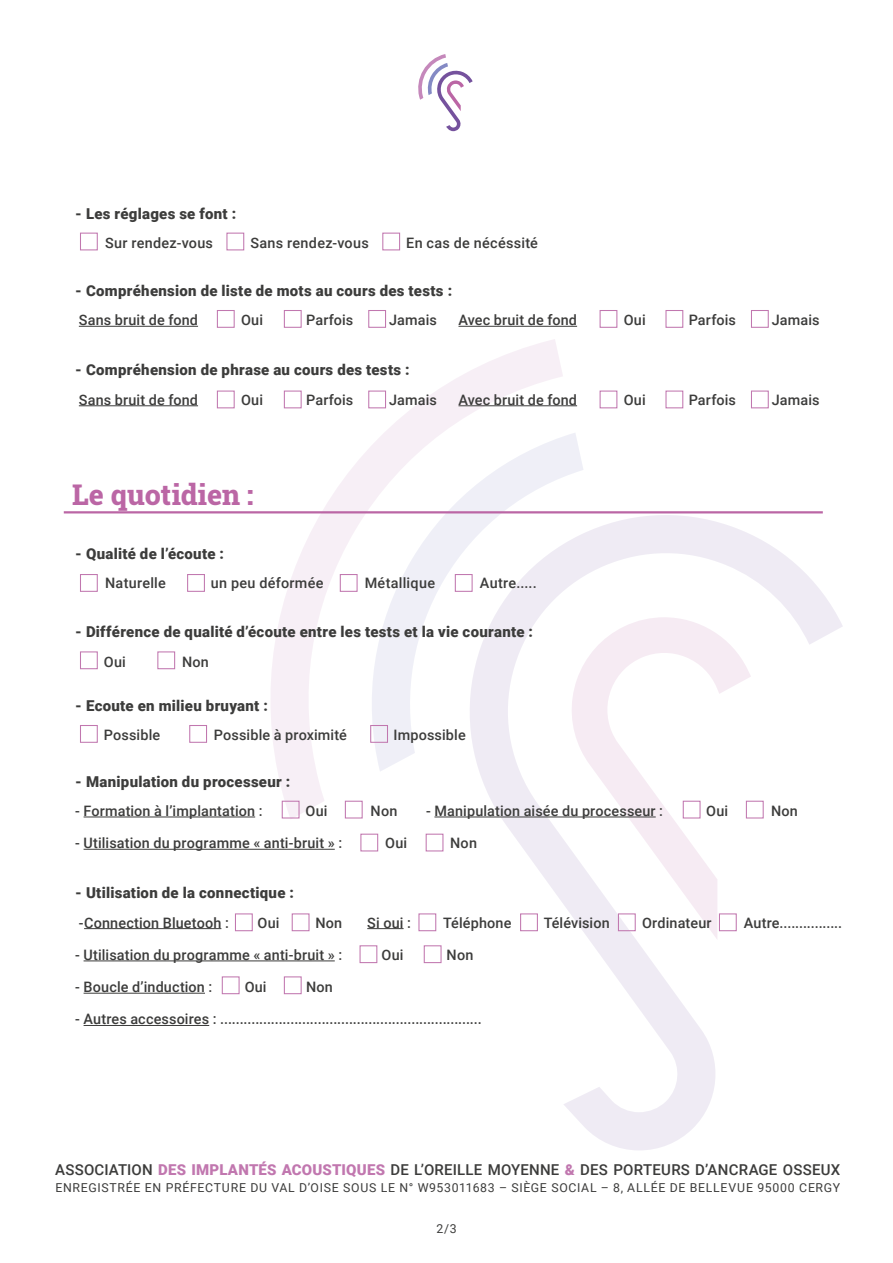
<style>
.page{position:relative;width:893px;height:1263px;background:#fff}
.page>*{position:absolute;margin:0;border:0;box-sizing:border-box;transform-origin:0 0}
.t1{font:800 28.5px "Roboto Slab";color:#bb66a5}
.t2{font:900 15px "Roboto";letter-spacing:.02em;color:#3c3c3b}
.t3{font:500 15px "Roboto";letter-spacing:.015em;color:#3c3c3b}
.t4{font:500 14.4px "Roboto";letter-spacing:.01em;color:#3c3c3b}
.t5{font:12.3px "Roboto";letter-spacing:.055em;color:#3c3c3b}
.s1{font-weight:900;color:#c177af}
</style>
<div class="page">
<svg style="left:502px;top:513px;width:341px;height:637px"></svg>
<svg style="left:563px;top:433px;width:20px;height:339px"></svg>
<svg style="left:245px;top:339px;width:318px;height:480px"></svg>
<hr style="left:79px;top:326px;width:119px;height:1px;background:#3c3c3b">
<hr style="left:458px;top:326px;width:119px;height:1px;background:#3c3c3b">
<hr style="left:79px;top:405px;width:119px;height:1px;background:#3c3c3b">
<hr style="left:458px;top:405px;width:119px;height:1px;background:#3c3c3b">
<hr style="left:64px;top:511px;width:759px;height:2px;background:#bb66a5">
<div style="left:80px;top:233px;width:18px;height:17px;border:1px solid #c177af"></div>
<div style="left:80px;top:651px;width:18px;height:18px;border:1px solid #c177af"></div>
<div style="left:80px;top:725px;width:18px;height:18px;border:1px solid #c177af"></div>
<div style="left:382px;top:233px;width:18px;height:17px;border:1px solid #c177af"></div>
<div style="left:226px;top:233px;width:18px;height:17px;border:1px solid #c177af"></div>
<div style="left:80px;top:574px;width:18px;height:18px;border:1px solid #c177af"></div>
<div style="left:340px;top:574px;width:18px;height:18px;border:1px solid #c177af"></div>
<div style="left:455px;top:574px;width:18px;height:18px;border:1px solid #c177af"></div>
<div style="left:187px;top:574px;width:18px;height:18px;border:1px solid #c177af"></div>
<div style="left:217px;top:310px;width:18px;height:18px;border:1px solid #c177af"></div>
<div style="left:600px;top:310px;width:17px;height:18px;border:1px solid #c177af"></div>
<div style="left:157px;top:651px;width:18px;height:18px;border:1px solid #c177af"></div>
<div style="left:189px;top:725px;width:18px;height:18px;border:1px solid #c177af"></div>
<div style="left:370px;top:725px;width:18px;height:18px;border:1px solid #c177af"></div>
<div style="left:284px;top:310px;width:18px;height:18px;border:1px solid #c177af"></div>
<div style="left:665px;top:310px;width:18px;height:18px;border:1px solid #c177af"></div>
<div style="left:368px;top:310px;width:18px;height:18px;border:1px solid #c177af"></div>
<div style="left:751px;top:310px;width:18px;height:18px;border:1px solid #c177af"></div>
<div style="left:217px;top:391px;width:18px;height:17px;border:1px solid #c177af"></div>
<div style="left:600px;top:391px;width:17px;height:17px;border:1px solid #c177af"></div>
<div style="left:284px;top:391px;width:18px;height:17px;border:1px solid #c177af"></div>
<div style="left:665px;top:391px;width:18px;height:17px;border:1px solid #c177af"></div>
<div style="left:368px;top:391px;width:18px;height:17px;border:1px solid #c177af"></div>
<div style="left:751px;top:391px;width:18px;height:17px;border:1px solid #c177af"></div>
<svg style="left:418px;top:54px;width:55px;height:77px"></svg>
<hr style="left:84px;top:817px;width:171px;height:1px;background:#3c3c3b">
<hr style="left:434px;top:817px;width:222px;height:1px;background:#3c3c3b">
<hr style="left:84px;top:849px;width:251px;height:1px;background:#3c3c3b">
<hr style="left:84px;top:928px;width:137px;height:1px;background:#3c3c3b">
<hr style="left:367px;top:928px;width:37px;height:1px;background:#3c3c3b">
<hr style="left:84px;top:960px;width:251px;height:1px;background:#3c3c3b">
<hr style="left:84px;top:993px;width:121px;height:1px;background:#3c3c3b">
<hr style="left:84px;top:1025px;width:125px;height:1px;background:#3c3c3b">
<div style="left:282px;top:801px;width:18px;height:17px;border:1px solid #c177af"></div>
<div style="left:235px;top:913px;width:18px;height:18px;border:1px solid #c177af"></div>
<div style="left:418px;top:913px;width:18px;height:18px;border:1px solid #c177af"></div>
<div style="left:520px;top:913px;width:18px;height:18px;border:1px solid #c177af"></div>
<div style="left:618px;top:913px;width:18px;height:18px;border:1px solid #c177af"></div>
<div style="left:719px;top:913px;width:18px;height:18px;border:1px solid #c177af"></div>
<div style="left:360px;top:834px;width:18px;height:17px;border:1px solid #c177af"></div>
<div style="left:360px;top:945px;width:17px;height:18px;border:1px solid #c177af"></div>
<div style="left:683px;top:801px;width:18px;height:17px;border:1px solid #c177af"></div>
<div style="left:345px;top:801px;width:18px;height:17px;border:1px solid #c177af"></div>
<div style="left:292px;top:913px;width:18px;height:18px;border:1px solid #c177af"></div>
<div style="left:426px;top:834px;width:17px;height:17px;border:1px solid #c177af"></div>
<div style="left:424px;top:945px;width:18px;height:18px;border:1px solid #c177af"></div>
<div style="left:746px;top:801px;width:18px;height:17px;border:1px solid #c177af"></div>
<div style="left:222px;top:976px;width:18px;height:18px;border:1px solid #c177af"></div>
<div style="left:284px;top:976px;width:18px;height:18px;border:1px solid #c177af"></div>
<p class="t2" style="left:75px;top:203px;width:162px">- Les réglages se font :</p>
<p class="t4" style="left:105px;top:233px;width:109px">Sur rendez-vous</p>
<p class="t4" style="left:251px;top:233px;width:120px">Sans rendez-vous</p>
<p class="t4" style="left:406px;top:233px;width:133px">En cas de nécéssité</p>
<p class="t2" style="left:75px;top:280px;width:378px">- Compréhension de liste de mots au cours des tests :</p>
<p class="t4" style="left:79px;top:310px;width:121px">Sans bruit de fond</p>
<p class="t4" style="left:241px;top:310px;width:23px">Oui</p>
<p class="t4" style="left:306px;top:310px;width:49px">Parfois</p>
<p class="t4" style="left:389px;top:310px;width:49px">Jamais</p>
<p class="t4" style="left:458px;top:310px;width:120px">Avec bruit de fond</p>
<p class="t4" style="left:624px;top:310px;width:23px">Oui</p>
<p class="t4" style="left:689px;top:310px;width:49px">Parfois</p>
<p class="t4" style="left:772px;top:310px;width:49px">Jamais</p>
<p class="t2" style="left:75px;top:360px;width:336px">- Compréhension de phrase au cours des tests :</p>
<p class="t4" style="left:79px;top:389px;width:121px">Sans bruit de fond</p>
<p class="t4" style="left:241px;top:389px;width:23px">Oui</p>
<p class="t4" style="left:306px;top:389px;width:49px">Parfois</p>
<p class="t4" style="left:389px;top:389px;width:49px">Jamais</p>
<p class="t4" style="left:458px;top:389px;width:120px">Avec bruit de fond</p>
<p class="t4" style="left:624px;top:389px;width:23px">Oui</p>
<p class="t4" style="left:689px;top:389px;width:49px">Parfois</p>
<p class="t4" style="left:772px;top:389px;width:49px">Jamais</p>
<h1 class="t1" style="left:72px;top:475px;width:183px">Le quotidien :</h1>
<p class="t2" style="left:75px;top:543px;width:150px">- Qualité de l’écoute :</p>
<p class="t4" style="left:105px;top:573px;width:62px">Naturelle</p>
<p class="t4" style="left:211px;top:573px;width:114px">un peu déformée</p>
<p class="t4" style="left:365px;top:573px;width:72px">Métallique</p>
<p class="t4" style="left:480px;top:573px;width:58px">Autre.....</p>
<p class="t2" style="left:75px;top:621px;width:459px">- Différence de qualité d’écoute entre les tests et la vie courante :</p>
<p class="t4" style="left:104px;top:651px;width:23px">Oui</p>
<p class="t4" style="left:182px;top:651px;width:28px">Non</p>
<p class="t2" style="left:75px;top:695px;width:194px">- Ecoute en milieu bruyant :</p>
<p class="t4" style="left:104px;top:725px;width:58px">Possible</p>
<p class="t4" style="left:214px;top:725px;width:134px">Possible à proximité</p>
<p class="t4" style="left:393px;top:725px;width:74px">Impossible</p>
<p class="t2" style="left:75px;top:771px;width:217px">- Manipulation du processeur :</p>
<p class="t4" style="left:75px;top:801px;width:189px">- Formation à l’implantation :</p>
<p class="t4" style="left:306px;top:801px;width:23px">Oui</p>
<p class="t4" style="left:371px;top:801px;width:28px">Non</p>
<p class="t4" style="left:426px;top:801px;width:238px">- Manipulation aisée du processeur :</p>
<p class="t4" style="left:706px;top:801px;width:23px">Oui</p>
<p class="t4" style="left:771px;top:801px;width:28px">Non</p>
<p class="t4" style="left:75px;top:833px;width:268px">- Utilisation du programme « anti-bruit » :</p>
<p class="t4" style="left:385px;top:833px;width:23px">Oui</p>
<p class="t4" style="left:450px;top:833px;width:28px">Non</p>
<p class="t2" style="left:75px;top:882px;width:220px">- Utilisation de la connectique :</p>
<p class="t4" style="left:79px;top:912px;width:151px">-Connection Bluetooh :</p>
<p class="t4" style="left:257px;top:912px;width:23px">Oui</p>
<p class="t4" style="left:315px;top:912px;width:28px">Non</p>
<p class="t4" style="left:367px;top:912px;width:45px">Si oui :</p>
<p class="t4" style="left:443px;top:912px;width:70px">Téléphone</p>
<p class="t4" style="left:544px;top:912px;width:68px">Télévision</p>
<p class="t4" style="left:642px;top:912px;width:71px">Ordinateur</p>
<p class="t4" style="left:744px;top:912px;width:100px">Autre................</p>
<p class="t4" style="left:75px;top:945px;width:268px">- Utilisation du programme « anti-bruit » :</p>
<p class="t4" style="left:382px;top:945px;width:23px">Oui</p>
<p class="t4" style="left:447px;top:945px;width:28px">Non</p>
<p class="t4" style="left:75px;top:977px;width:139px">- Boucle d’induction :</p>
<p class="t4" style="left:245px;top:977px;width:23px">Oui</p>
<p class="t4" style="left:306px;top:977px;width:28px">Non</p>
<p class="t4" style="left:75px;top:1009px;width:408px">- Autres accessoires : ...................................................................</p>
<p class="t3" style="left:55px;top:1159px;width:786px">ASSOCIATION <span class="s1">DES IMPLANTÉS ACOUSTIQUES</span> DE L’OREILLE MOYENNE <span class="s1">&amp;</span> DES PORTEURS D’ANCRAGE OSSEUX</p>
<p class="t5" style="left:55px;top:1179px;width:786px">ENREGISTRÉE EN PRÉFECTURE DU VAL D’OISE SOUS LE N° W953011683 – SIÈGE SOCIAL – 8, ALLÉE DE BELLEVUE 95000 CERGY</p>
<p class="t5" style="left:437px;top:1220px;width:22px">2/3</p>
</div>
